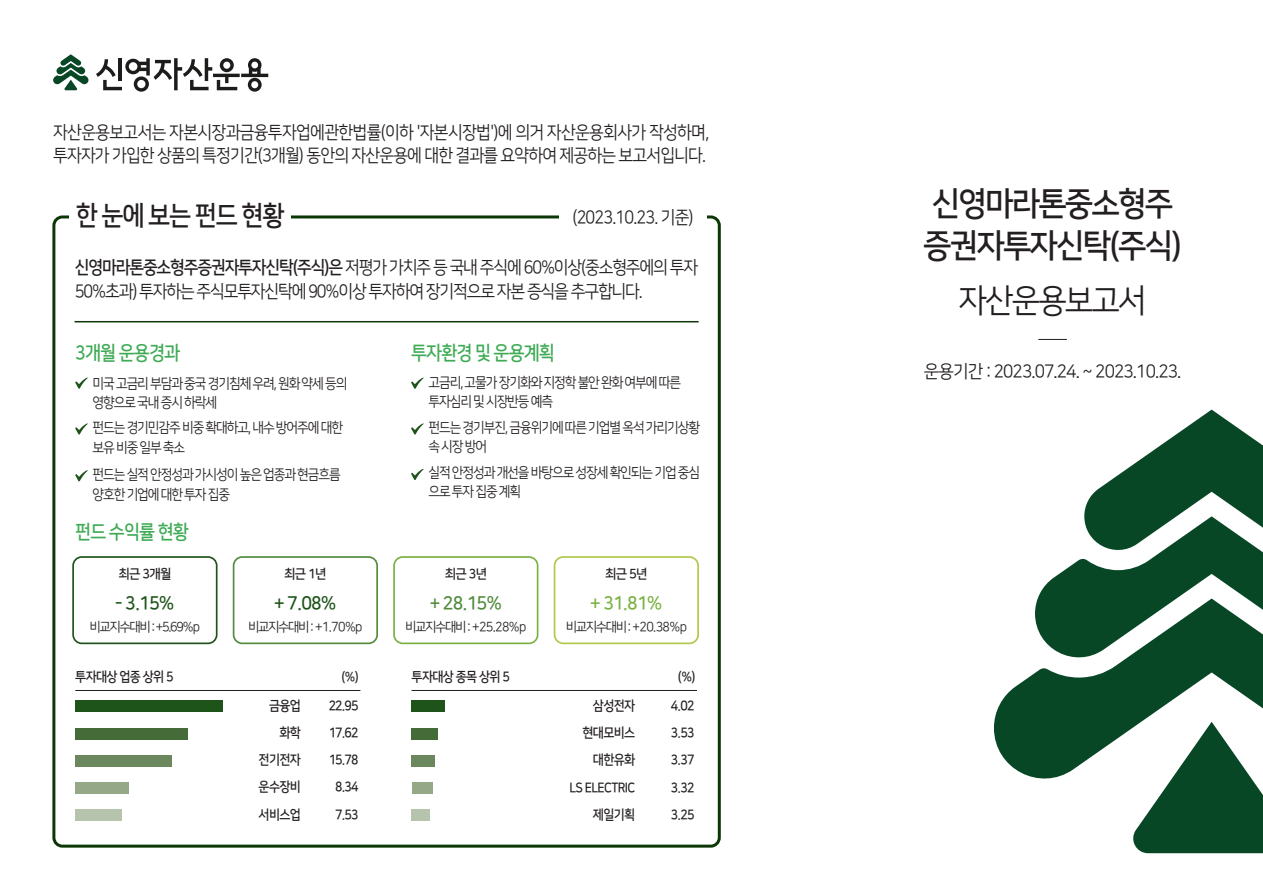
<style>
.page{position:relative;width:1263px;height:893px;background:#fff}
.page>*{position:absolute;margin:0;border:0;box-sizing:border-box;transform-origin:0 0}
.t1{font:33px "Nanum Square B";letter-spacing:-.06em;color:#231f20;scale:.95 1}
.t2{font:33px "Nanum Square R";letter-spacing:-.06em;color:#231f20;scale:.95 1}
.t3{font:27px "Nanum Square B";letter-spacing:-.05em;color:#231f20;scale:.9 1}
.t4{font:19.5px "Nanum Square B";letter-spacing:-.05em;color:#3fab55;scale:.9 1}
.t5{font:18.45px "Nanum Square B";color:#1e541a;scale:.95 1}
.t6{font:18.45px "Nanum Square B";color:#528b3c;scale:.95 1}
.t7{font:18.45px "Nanum Square B";color:#7ab142;scale:.95 1}
.t8{font:18px "Nanum Square R";letter-spacing:-.05em;color:#231f20;scale:.9 1}
.t9{font:18px/24px "Nanum Square R";letter-spacing:-.07em;color:#231f20;scale:.9 1}
.t10{font:18px "Nanum Square R";letter-spacing:-.05em;color:#231f20;scale:.95 1}
.t11{font:14.25px/19.5px "Nanum Square R";letter-spacing:-.08em;color:#231f20;scale:.9 1}
.t12{font:13.5px "Nanum Square B";letter-spacing:-.05em;color:#231f20;scale:.9 1}
.t13{font:13.35px "Nanum Square B";color:#231f20;scale:.9 1}
.t14{font:13.2px "Nanum Square R";letter-spacing:-.11em;color:#231f20;scale:.95 1}
.t15{font:13.2px "Nanum Square B";letter-spacing:-.05em;color:#231f20;scale:.95 1}
.t16{font:13.05px "Nanum Square B";color:#231f20;scale:.9 1}
.s1{font-family:"Nanum Square B"}
</style>
<div class="page">
<div style="left:52px;top:215px;width:669px;height:633px;border:3px solid #0b3705;border-radius:9px"></div>
<div style="left:554px;top:556px;width:145px;height:88px;border:2px solid #afc948;border-radius:9px"></div>
<hr style="left:75px;top:321px;width:624px;height:1px;background:#0b3705">
<div style="left:72px;top:556px;width:146px;height:88px;border:2px solid #1e541a;border-radius:9px"></div>
<div style="left:233px;top:556px;width:145px;height:88px;border:2px solid #528b3c;border-radius:9px"></div>
<div style="left:393px;top:556px;width:145px;height:88px;border:2px solid #7ab142;border-radius:9px"></div>
<div style="left:70px;top:195px;width:221px;height:41px;background:#fff"></div>
<div style="left:559px;top:205px;width:148px;height:24px;background:#fff"></div>
<hr style="left:75px;top:690px;width:285px;height:1px;background:#231f20">
<div style="left:412px;top:700px;width:33px;height:12px;background:#1e541a"></div>
<div style="left:412px;top:728px;width:26px;height:12px;background:#456b38"></div>
<div style="left:412px;top:755px;width:23px;height:12px;background:#6b875d"></div>
<div style="left:412px;top:782px;width:20px;height:12px;background:#95a989"></div>
<div style="left:412px;top:809px;width:18px;height:12px;background:#b6c4ae"></div>
<hr style="left:412px;top:690px;width:285px;height:1px;background:#231f20">
<svg style="left:75px;top:377px;width:13px;height:12px"></svg>
<svg style="left:75px;top:423px;width:13px;height:12px"></svg>
<svg style="left:75px;top:470px;width:13px;height:11px"></svg>
<svg style="left:411px;top:377px;width:13px;height:12px"></svg>
<svg style="left:411px;top:423px;width:13px;height:12px"></svg>
<svg style="left:411px;top:469px;width:13px;height:11px"></svg>
<svg style="left:1038px;top:339px;width:29px;height:1px"></svg>
<svg style="left:53px;top:54px;width:35px;height:36px"></svg>
<svg style="left:96px;top:58px;width:172px;height:34px"></svg>
<svg style="left:1133px;top:793px;width:130px;height:60px;background:#1c5637"></svg>
<svg style="left:994px;top:670px;width:269px;height:123px;fill:#084726"></svg>
<svg style="left:1035px;top:410px;width:228px;height:260px"></svg>
<div style="left:75px;top:700px;width:148px;height:12px;background:#1e541a"></div>
<div style="left:75px;top:728px;width:113px;height:12px;background:#456b38"></div>
<div style="left:75px;top:755px;width:96px;height:12px;background:#6b875d"></div>
<svg style="left:75px;top:782px;width:54px;height:12px"></svg>
<div style="left:75px;top:809px;width:47px;height:12px;background:#b6c4ae"></div>
<p class="t8" style="left:53px;top:123px;width:731px">자산운용보고서는 자본시장과금융투자업에관한법률(이하 '자본시장법')에 의거 자산운용회사가 작성하며,</p>
<p class="t8" style="left:53px;top:146px;width:727px">투자자가 가입한 상품의 특정기간(3개월) 동안의 자산운용에 대한 결과를 요약하여 제공하는 보고서입니다.</p>
<p class="t3" style="left:76px;top:201px;width:233px">한 눈에 보는 펀드 현황</p>
<p class="t8" style="left:572px;top:208px;width:136px">(2023.10.23. 기준)</p>
<p class="t9" style="left:75px;top:256px;width:694px"><span class="s1">신영마라톤중소형주증권자투자신탁(주식)은</span> 저평가 가치주 등 국내 주식에 60%이상(중소형주에의 투자<br>50%초과) 투자하는 주식모투자신탁에 90%이상 투자하여 장기적으로 자본 증식을 추구합니다.</p>
<p class="t4" style="left:75px;top:343px;width:118px">3개월 운용경과</p>
<p class="t11" style="left:93px;top:374px;width:285px">미국 고금리 부담과 중국 경기침체 우려, 원화 약세 등의</p>
<p class="t11" style="left:93px;top:393px;width:140px">영향으로 국내 증시 하락세</p>
<p class="t11" style="left:93px;top:418px;width:280px">펀드는 경기민감주 비중 확대하고, 내수 방어주에 대한 보유 비중 일부 축소</p>
<p class="t11" style="left:93px;top:465px;width:277px">펀드는 실적 안정성과 가시성이 높은 업종과 현금흐름</p>
<p class="t11" style="left:93px;top:485px;width:154px">양호한 기업에 대한 투자 집중</p>
<p class="t4" style="left:75px;top:522px;width:128px">펀드 수익률 현황</p>
<p class="t15" style="left:118px;top:567px;width:57px">최근 3개월</p>
<p class="t5" style="left:115px;top:593px;width:64px">- 3.15%</p>
<p class="t14" style="left:90px;top:620px;width:118px">비교지수대비 : +5.69%p</p>
<p class="t15" style="left:284px;top:567px;width:46px">최근 1년</p>
<p class="t5" style="left:274px;top:593px;width:67px">+ 7.08%</p>
<p class="t14" style="left:248px;top:620px;width:122px">비교지수대비 : +1.70%p</p>
<p class="t12" style="left:75px;top:669px;width:111px">투자대상 업종 상위 5</p>
<p class="t16" style="left:342px;top:670px;width:21px">(%)</p>
<p class="t12" style="left:269px;top:698px;width:37px">금융업</p>
<p class="t12" style="left:329px;top:698px;width:35px">22.95</p>
<p class="t12" style="left:280px;top:725px;width:25px">화학</p>
<p class="t12" style="left:329px;top:725px;width:35px">17.62</p>
<p class="t12" style="left:259px;top:753px;width:49px">전기전자</p>
<p class="t12" style="left:329px;top:753px;width:35px">15.78</p>
<p class="t12" style="left:259px;top:780px;width:49px">운수장비</p>
<p class="t12" style="left:335px;top:780px;width:27px">8.34</p>
<p class="t12" style="left:259px;top:807px;width:49px">서비스업</p>
<p class="t12" style="left:335px;top:807px;width:27px">7.53</p>
<p class="t4" style="left:411px;top:343px;width:161px">투자환경 및 운용계획</p>
<p class="t11" style="left:428px;top:373px;width:282px">고금리, 고물가 장기화와 지정학 불안 완화 여부에 따른 투자심리 및 시장반등 예측</p>
<p class="t11" style="left:428px;top:419px;width:303px;line-height:18.9px">펀드는 경기부진, 금융위기에 따른 기업별 옥석 가리기상황 속 시장 방어</p>
<p class="t11" style="left:428px;top:463px;width:303px">실적 안정성과 개선을 바탕으로 성장세 확인되는 기업 중심 으로 투자 집중 계획</p>
<p class="t15" style="left:445px;top:567px;width:46px">최근 3년</p>
<p class="t6" style="left:430px;top:593px;width:77px">+ 28.15%</p>
<p class="t14" style="left:405px;top:620px;width:129px">비교지수대비 : +25.28%p</p>
<p class="t15" style="left:605px;top:567px;width:46px">최근 5년</p>
<p class="t7" style="left:590px;top:593px;width:77px">+ 31.81%</p>
<p class="t14" style="left:566px;top:620px;width:129px">비교지수대비 : +20.38%p</p>
<p class="t12" style="left:412px;top:669px;width:111px">투자대상 종목 상위 5</p>
<p class="t13" style="left:678px;top:669px;width:21px">(%)</p>
<p class="t12" style="left:593px;top:698px;width:49px">삼성전자</p>
<p class="t12" style="left:671px;top:698px;width:28px">4.02</p>
<p class="t12" style="left:582px;top:726px;width:60px">현대모비스</p>
<p class="t12" style="left:671px;top:726px;width:28px">3.53</p>
<p class="t12" style="left:593px;top:753px;width:49px">대한유화</p>
<p class="t12" style="left:671px;top:753px;width:28px">3.37</p>
<p class="t12" style="left:569px;top:780px;width:75px">LS ELECTRIC</p>
<p class="t12" style="left:671px;top:780px;width:28px">3.32</p>
<p class="t12" style="left:593px;top:808px;width:49px">제일기획</p>
<p class="t12" style="left:671px;top:808px;width:28px">3.25</p>
<p class="t1" style="left:932px;top:186px;width:256px">신영마라톤중소형주</p>
<p class="t1" style="left:923px;top:228px;width:274px">증권자투자신탁(주식)</p>
<p class="t2" style="left:958px;top:283px;width:200px">자산운용보고서</p>
<p class="t10" style="left:924px;top:362px;width:273px">운용기간 : 2023.07.24. ~ 2023.10.23.</p>
</div>
